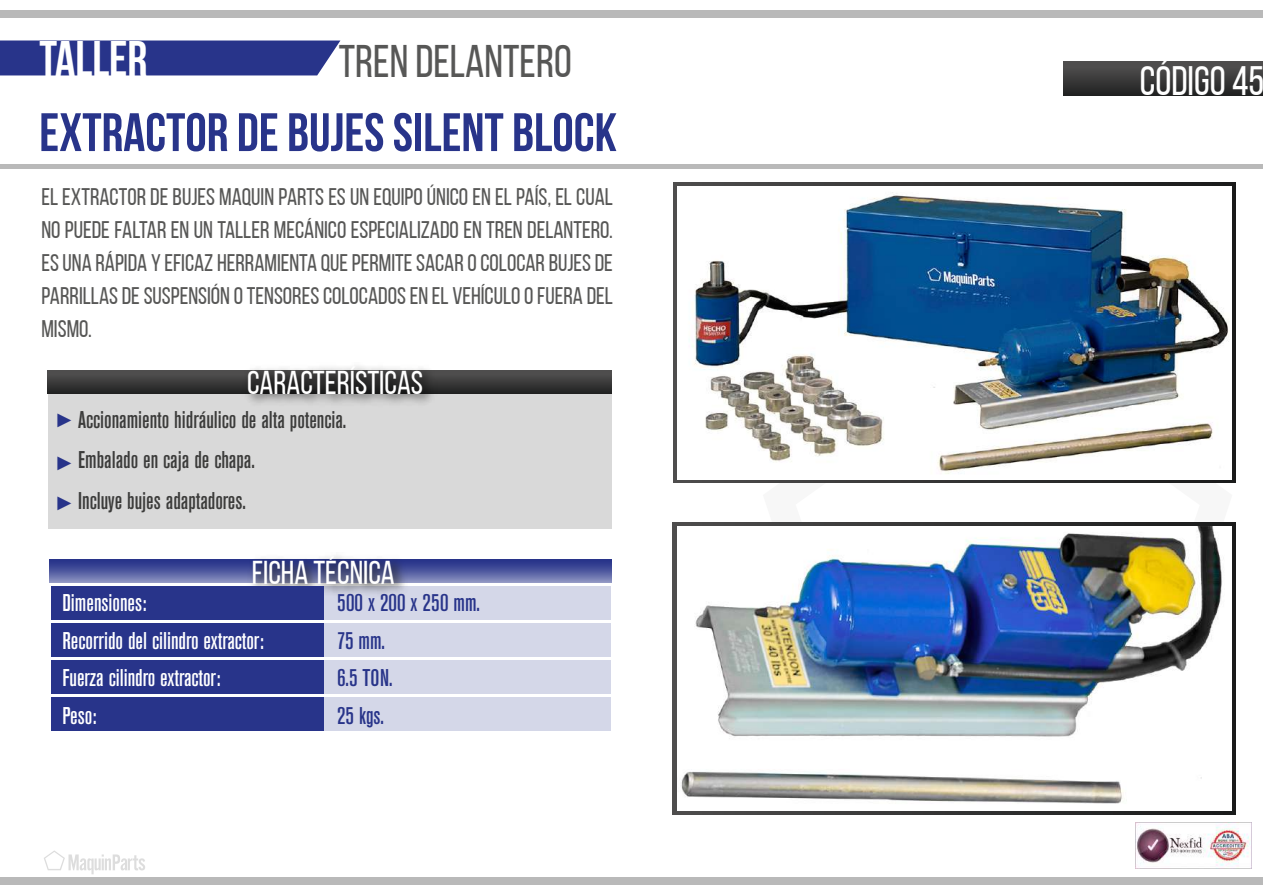
<style>
.page{position:relative;width:1263px;height:893px;background:#fff}
.page>*{position:absolute;margin:0;border:0;box-sizing:border-box;transform-origin:0 0}
.t1{font:700 54px "Bebas Neue";color:#28348a}
.t2{font:700 49.8px "Bebas Neue";color:#fff}
.t3{font:45.6px "Bebas Neue";color:#575756}
.t4{font:41.1px "Bebas Neue";color:#fff}
.t5{font:33px "Bebas Neue";color:#fff}
.t6{font:24px/33px "Bebas Neue";color:#575756;text-align:justify}
.t7{font:500 condensed 24px/40.5px "Akzidenz Grotesk BE";color:#3c3c3b}
.t8{font:500 condensed 24px/37.5px "Akzidenz Grotesk BE";color:#fff}
.t9{font:500 condensed 24px/37.5px "Akzidenz Grotesk BE";color:#28348a}
.t10{font:19.5px/42.9px "Arial";color:#28348a}
</style>
<div class="page">
<div style="left:296px;top:586px;width:315px;height:33px;background:#d4d7e8"></div>
<div style="left:48px;top:392px;width:563px;height:136px;background:#d9d9d9"></div>
<svg style="left:48px;top:370px;width:563px;height:23px;background:#3b3b3b"></svg>
<img style="left:238px;top:366px;width:202px;height:37px">
<hr style="left:0;top:164px;width:1263px;height:4px;background:#b9b9b9">
<svg style="left:1063px;top:61px;width:200px;height:35px;background:#3a3a3a"></svg>
<svg style="left:44px;top:850px;width:101px;height:24px"></svg>
<svg style="left:1064px;top:814px;width:199px;height:64px"></svg>
<div style="left:0;top:11px;width:1263px;height:7px;background:#b9b9b9"></div>
<div style="left:0;top:878px;width:1263px;height:7px;background:#b9b9b9"></div>
<div style="left:0;top:40px;width:340px;height:35px;background:#28348a"></div>
<svg style="left:49px;top:560px;width:562px;height:23px;background:#555ea2"></svg>
<img style="left:243px;top:555px;width:169px;height:52px">
<div style="left:51px;top:586px;width:272px;height:33px;background:#28348a"></div>
<div style="left:51px;top:623px;width:272px;height:33px;background:#28348a"></div>
<div style="left:51px;top:660px;width:272px;height:33px;background:#28348a"></div>
<div style="left:323px;top:623px;width:288px;height:33px;background:#d4d7e8"></div>
<div style="left:323px;top:660px;width:288px;height:33px;background:#d4d7e8"></div>
<div style="left:51px;top:697px;width:272px;height:33px;background:#28348a"></div>
<div style="left:323px;top:697px;width:288px;height:33px;background:#d4d7e8"></div>
<img style="left:1135px;top:822px;width:117px;height:47px">
<svg style="left:673px;top:522px;width:563px;height:292px;background:#444"></svg>
<div style="left:673px;top:183px;width:563px;height:300px;background:linear-gradient(to right,#4e4d4d,#191a1a)"></div>
<img style="left:677px;top:526px;width:555px;height:284px">
<img style="left:677px;top:186px;width:555px;height:294px">
<h2 class="t2" style="left:39px;top:32px;width:110px">TALLER</h2>
<h3 class="t3" style="left:339px;top:37px;width:234px">TREN DELANTERO</h3>
<h1 class="t1" style="left:39px;top:103px;width:579px">EXTRACTOR DE BUJES SILENT BLOCK</h1>
<p class="t6" style="left:41px;top:180px;width:573px">EL EXTRACTOR DE BUJES MAQUIN PARTS ES UN EQUIPO ÚNICO EN EL PAÍS, EL CUAL NO PUEDE FALTAR EN UN TALLER MECÁNICO ESPECIALIZADO EN TREN DELANTERO.<br>ES UNA RÁPIDA Y EFICAZ HERRAMIENTA QUE PERMITE SACAR O COLOCAR BUJES DE PARRILLAS DE SUSPENSIÓN O TENSORES COLOCADOS EN EL VEHÍCULO O FUERA DEL MISMO.</p>
<h3 class="t5" style="left:247px;top:364px;width:178px">CARACTERÍSTICAS</h3>
<p class="t7" style="left:78px;top:400px;width:270px">Accionamiento hidráulico de alta potencia.<br>Embalado en caja de chapa.<br>Incluye bujes adaptadores.</p>
<p class="t10" style="left:55px;top:399px;width:21px">► ►</p>
<p class="t10" style="left:55px;top:482px;width:21px">►</p>
<h3 class="t5" style="left:252px;top:554px;width:144px">FICHA TÉCNICA</h3>
<p class="t8" style="left:62px;top:584px;width:203px">Dimensiones:<br>Recorrido del cilindro extractor:<br>Fuerza cilindro extractor:<br>Peso:</p>
<p class="t9" style="left:337px;top:584px;width:144px">500 x 200 x 250 mm.<br>75 mm.<br>6.5 TON.<br>25 kgs.</p>
<h3 class="t4" style="left:1140px;top:58px;width:126px">CÓDIGO 45</h3>
</div>
